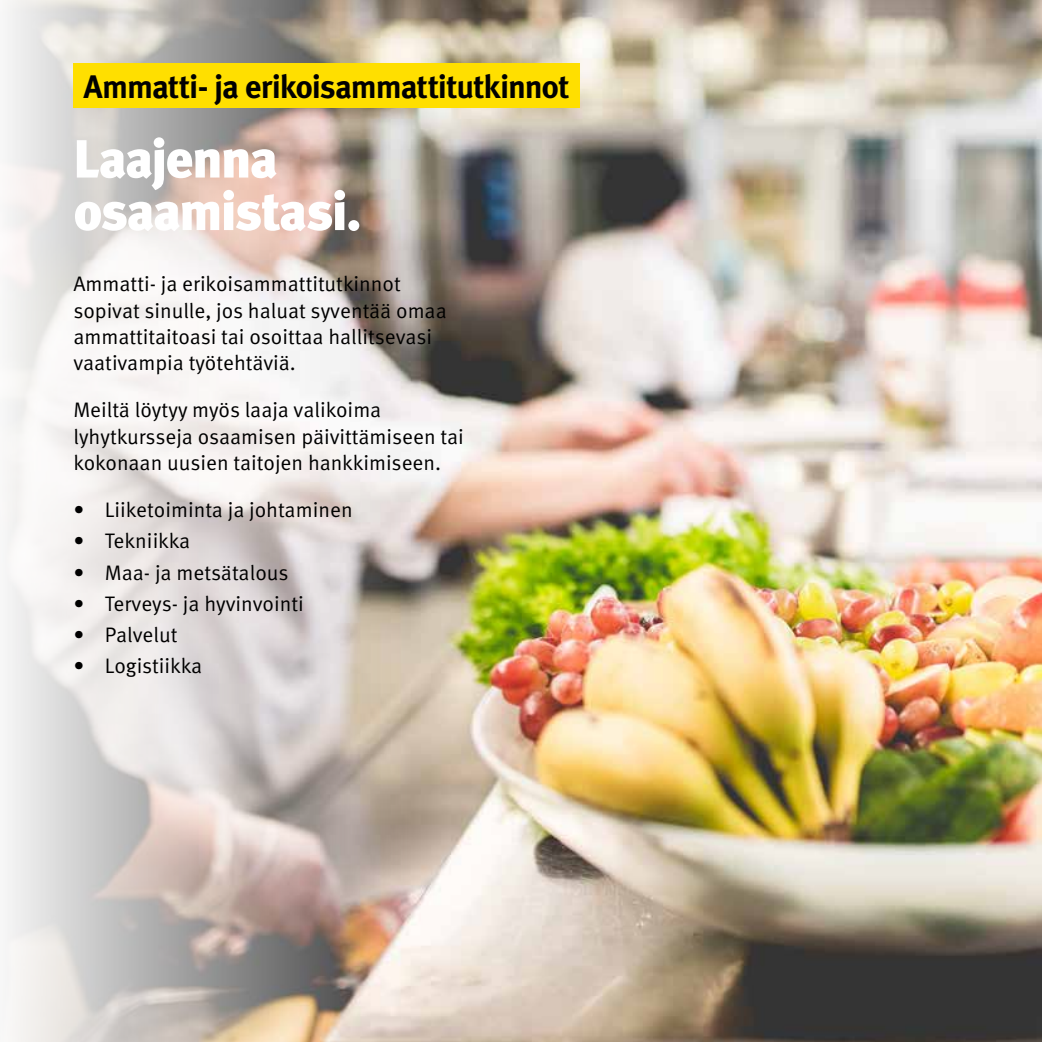
<style>
.page{position:relative;width:1042px;height:1042px;background:#fff}
.page>*{position:absolute;margin:0;border:0;box-sizing:border-box;transform-origin:0 0}
.t1{font:900 53.55px/52.5px "Meta Pro";letter-spacing:-.04em;color:#fff}
.t2{font:700 32.55px "Meta Pro";letter-spacing:-.035em;color:#000}
.t3{font:21px/26.2px "Meta Pro Norm";color:#000}
</style>
<div class="page">
<img style="left:5px;top:0;width:1036px;height:1042px">
<hr style="left:1041px;top:0;width:1px;height:1042px;background:#ffdf00">
<div style="left:73px;top:63px;width:507px;height:45px;background:#ffdf00"></div>
<h2 class="t2" style="left:84px;top:61px;width:487px">Ammatti- ja erikoisammattitutkinnot</h2>
<h1 class="t1" style="left:73px;top:130px;width:290px">Laajenna osaamistasi.</h1>
<p class="t3" style="left:73px;top:270px;width:375px">Ammatti- ja erikoisammattitutkinnot sopivat sinulle, jos haluat syventää omaa ammattitaitoasi tai osoittaa hallitsevasi vaativampia työtehtäviä.</p>
<p class="t3" style="left:73px;top:396px;width:392px">Meiltä löytyy myös laaja valikoima lyhytkursseja osaamisen päivittämiseen tai kokonaan uusien taitojen hankkimiseen.</p>
<p class="t3" style="left:73px;top:495px;width:281px">• Liiketoiminta ja johtaminen</p>
<p class="t3" style="left:73px;top:526px;width:118px">• Tekniikka</p>
<p class="t3" style="left:73px;top:558px;width:217px">• Maa- ja metsätalous</p>
<p class="t3" style="left:73px;top:589px;width:232px">• Terveys- ja hyvinvointi</p>
<p class="t3" style="left:73px;top:620px;width:106px">• Palvelut</p>
<p class="t3" style="left:73px;top:651px;width:130px">• Logistiikka</p>
</div>
